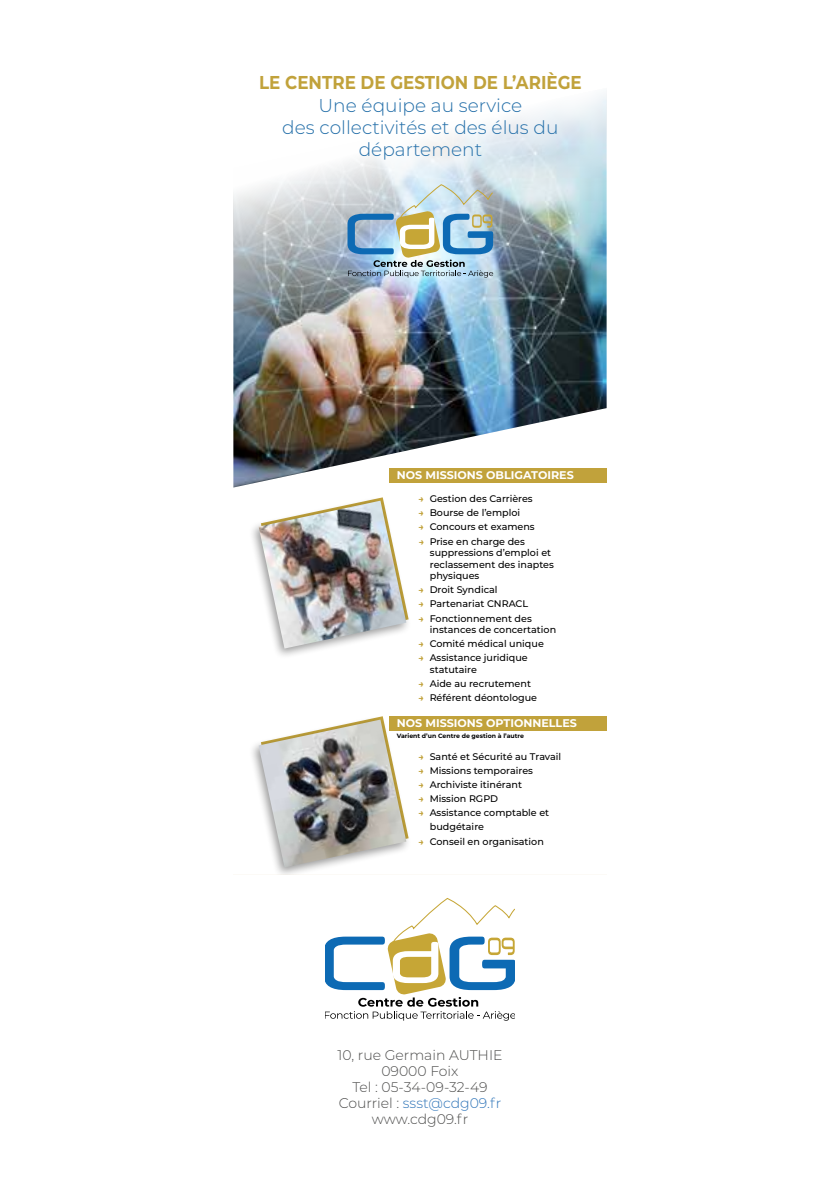
<style>
.page{position:relative;width:840px;height:1191px;background:#fff}
.page>*{position:absolute;margin:0;border:0;box-sizing:border-box;transform-origin:0 0}
.t1{font:300 18.6px/22.2px "Montserrat";color:#246fa9;text-align:center}
.t2{font:700 18.6px "Montserrat";color:#c1a23b;scale:.9 1}
.t3{font:300 14px/16px "Montserrat";color:#4d4d4c;text-align:center}
.t4{font:700 11.2px "Montserrat";color:#fff}
.t5{font:500 9.6px/11.6px "Montserrat";color:#000}
.t6{font:700 6.2px "Montserrat";color:#000}
.s1{font-weight:700;font-size:9.2px;color:#c1a23b}
.s2{color:#2e74b8}
</style>
<div class="page">
<svg style="left:325px;top:898px;width:189px;height:122px"></svg>
<img style="left:233px;top:94px;width:373px;height:393px">
<svg style="left:339px;top:177px;width:161px;height:110px;background:#b4c8d6"></svg>
<img style="left:347px;top:183px;width:146px;height:94px">
<div style="left:388px;top:468px;width:218px;height:15px;background:#c1a23b"></div>
<div style="left:388px;top:716px;width:218px;height:15px;background:#c1a23b"></div>
<div style="left:248px;top:496px;width:163px;height:163px;background:#000;opacity:.4"></div>
<img style="left:258px;top:500px;width:148px;height:148px">
<div style="left:248px;top:715px;width:163px;height:159px;background:#000;opacity:.4"></div>
<img style="left:258px;top:719px;width:148px;height:148px">
<h1 class="t2" style="left:259px;top:69px;width:360px">LE CENTRE DE GESTION DE L’ARIÈGE</h1>
<h1 class="t1" style="left:282px;top:93px;width:277px">Une équipe au service<br>des collectivités et des élus du département</h1>
<p class="t4" style="left:396px;top:467px;width:178px">NOS MISSIONS OBLIGATOIRES</p>
<p class="t5" style="left:418px;top:492px;width:116px"><span class="s1">→</span> Gestion des Carrières</p>
<p class="t5" style="left:418px;top:506px;width:103px"><span class="s1">→</span> Bourse de l’emploi</p>
<p class="t5" style="left:418px;top:521px;width:118px"><span class="s1">→</span> Concours et examens</p>
<p class="t5" style="left:429px;top:535px;width:125px;text-indent:-11px"><span class="s1">→</span> Prise en charge des suppressions d’emploi et reclassement des inaptes physiques</p>
<p class="t5" style="left:418px;top:583px;width:81px"><span class="s1">→</span> Droit Syndical</p>
<p class="t5" style="left:418px;top:598px;width:111px"><span class="s1">→</span> Partenariat CNRACL</p>
<p class="t5" style="left:429px;top:612px;width:128px;text-indent:-11px"><span class="s1">→</span> Fonctionnement des instances de concertation</p>
<p class="t5" style="left:418px;top:637px;width:127px"><span class="s1">→</span> Comité médical unique</p>
<p class="t5" style="left:429px;top:652px;width:99px;text-indent:-11px"><span class="s1">→</span> Assistance juridique statutaire</p>
<p class="t5" style="left:418px;top:677px;width:114px"><span class="s1">→</span> Aide au recrutement</p>
<p class="t5" style="left:418px;top:691px;width:120px"><span class="s1">→</span> Référent déontologue</p>
<p class="t4" style="left:396px;top:715px;width:181px">NOS MISSIONS OPTIONNELLES</p>
<p class="t6" style="left:396px;top:731px;width:129px">Varient d’un Centre de gestion à l’autre</p>
<p class="t5" style="left:418px;top:750px;width:144px"><span class="s1">→</span> Santé et Sécurité au Travail</p>
<p class="t5" style="left:418px;top:764px;width:116px"><span class="s1">→</span> Missions temporaires</p>
<p class="t5" style="left:418px;top:778px;width:105px"><span class="s1">→</span> Archiviste itinérant</p>
<p class="t5" style="left:418px;top:792px;width:81px"><span class="s1">→</span> Mission RGPD</p>
<p class="t5" style="left:429px;top:805px;width:121px;line-height:14.2px;text-indent:-11px"><span class="s1">→</span> Assistance comptable et budgétaire</p>
<p class="t5" style="left:418px;top:835px;width:127px"><span class="s1">→</span> Conseil en organisation</p>
<h2 class="t3" style="left:337px;top:1046px;width:166px">10, rue Germain AUTHIE<br>09000 Foix<br>Tel : 05-34-09-32-49<br>Courriel : <span class="s2">ssst@cdg09.fr </span>www.cdg09.fr</h2>
</div>
